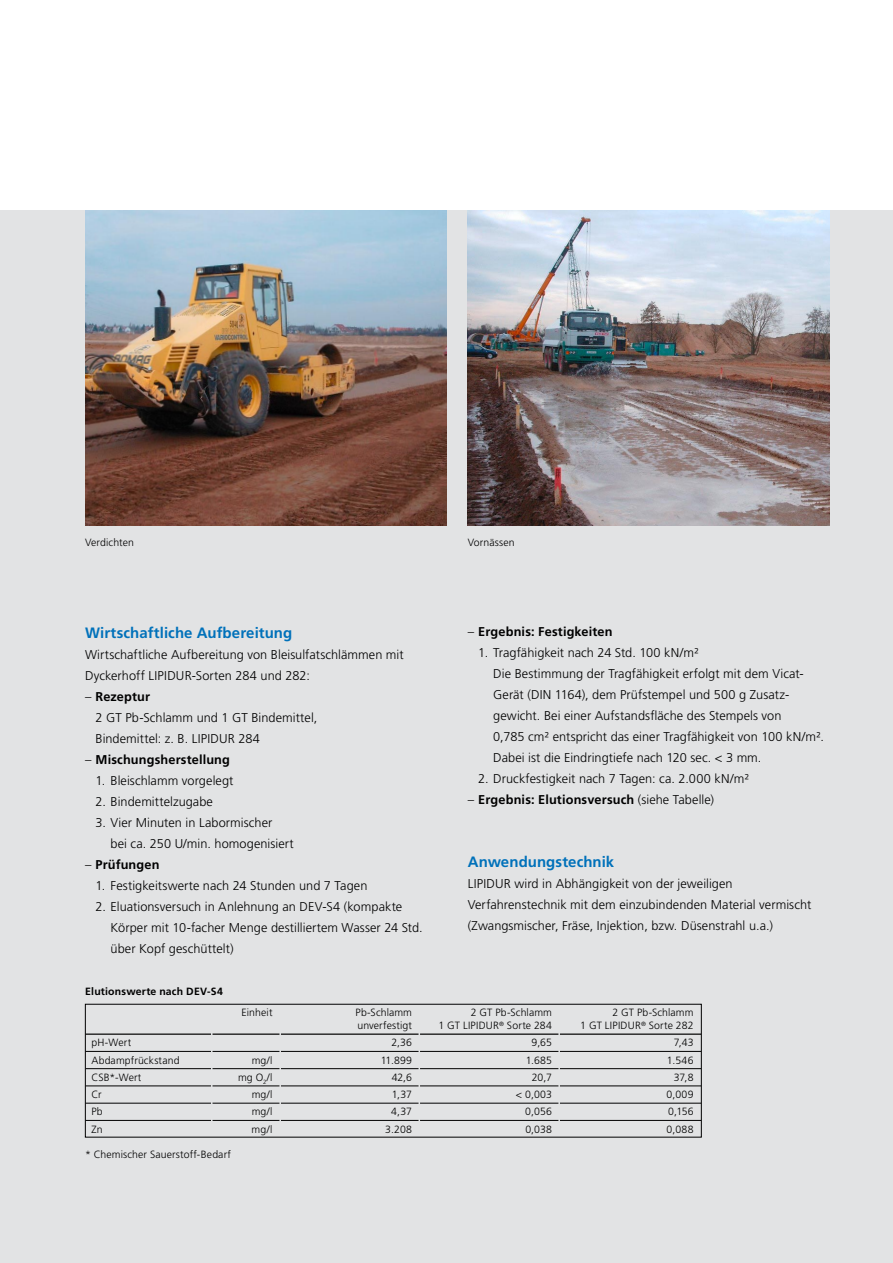
<style>
.page{position:relative;width:893px;height:1263px;background:#fff}
.page>*{position:absolute;margin:0;border:0;box-sizing:border-box;transform-origin:0 0}
.t1{font:700 15px "Frutiger LT Std";letter-spacing:.005em;color:#0071ba}
.t2{font:300 12.75px/21px "Frutiger LT Std";letter-spacing:.005em;color:#000}
.t3{font:700 12.75px "Frutiger LT Std";letter-spacing:.01em;color:#000}
.t4{font:300 10.5px "Frutiger LT Std";letter-spacing:.01em;color:#000}
.t5{font:700 10.5px "Frutiger LT Std";letter-spacing:.02em;color:#000}
.s1{font-weight:700}
.s2{font-weight:300}
</style>
<div class="page">
<div style="left:0;top:210px;width:893px;height:1053px;background:#e2e3e4"></div>
<img style="left:468px;top:210px;width:361px;height:315px">
<img style="left:85px;top:210px;width:361px;height:315px">
<hr style="left:86px;top:1068px;width:615px;height:1px;background:#000">
<hr style="left:86px;top:1085px;width:615px;height:1px;background:#000">
<hr style="left:86px;top:1103px;width:615px;height:1px;background:#000">
<hr style="left:86px;top:1120px;width:615px;height:1px;background:#000">
<div style="left:85px;top:1004px;width:617px;height:133px;border:1px solid #000"></div>
<hr style="left:86px;top:1033px;width:615px;height:2px;background:#000">
<hr style="left:86px;top:1051px;width:615px;height:1px;background:#000">
<hr style="left:211px;top:1009px;width:2px;height:124px;background:#e2e3e4">
<hr style="left:558px;top:1009px;width:2px;height:124px;background:#e2e3e4">
<hr style="left:419px;top:1009px;width:1px;height:124px;background:#e2e3e4">
<hr style="left:279px;top:1009px;width:2px;height:124px;background:#e2e3e4">
<p class="t4" style="left:85px;top:536px;width:50px">Verdichten</p>
<p class="t4" style="left:468px;top:536px;width:48px">Vornässen</p>
<p class="t1" style="left:85px;top:624px;width:209px">Wirtschaftliche Aufbereitung</p>
<p class="t2" style="left:85px;top:644px;width:320px">Wirtschaftliche Aufbereitung von Bleisulfatschlämmen mit<br>Dyckerhoff LIPIDUR-Sorten 284 und 282:</p>
<p class="t2" style="left:96px;top:686px;width:223px;text-indent:-10px">– <span class="s1">Rezeptur<br></span>2 GT Pb-Schlamm und 1 GT Bindemittel,<br>Bindemittel: z. B. LIPIDUR 284</p>
<p class="t3" style="left:85px;top:752px;width:146px"><span class="s2">–</span> Mischungsherstellung</p>
<p class="t2" style="left:96px;top:770px;width:140px">1. Bleischlamm vorgelegt</p>
<p class="t2" style="left:96px;top:791px;width:119px">2. Bindemittelzugabe</p>
<p class="t2" style="left:111px;top:812px;width:185px;text-indent:-15px">3. Vier Minuten in Labormischer<br>bei ca. 250 U/min. homogenisiert</p>
<p class="t3" style="left:85px;top:857px;width:76px"><span class="s2">–</span> Prüfungen</p>
<p class="t2" style="left:96px;top:875px;width:273px">1. Festigkeitswerte nach 24 Stunden und 7 Tagen</p>
<p class="t2" style="left:111px;top:896px;width:314px;text-indent:-15px">2. Eluationsversuch in Anlehnung an DEV-S4 (kompakte<br>Körper mit 10-facher Menge destilliertem Wasser 24 Std. über Kopf geschüttelt)</p>
<p class="t5" style="left:85px;top:985px;width:139px">Elutionswerte nach DEV-S4</p>
<p class="t3" style="left:468px;top:624px;width:146px"><span class="s2">–</span> Ergebnis: Festigkeiten</p>
<p class="t2" style="left:493px;top:643px;width:332px;text-indent:-15px">1. Tragfähigkeit nach 24 Std. 100 kN/m²<br>Die Bestimmung der Tragfähigkeit erfolgt mit dem Vicat-Gerät (DIN 1164), dem Prüfstempel und 500 g Zusatz&shy;gewicht. Bei einer Aufstandsfläche des Stempels von<br>0,785 cm² entspricht das einer Tragfähigkeit von 100 kN/m².<br>Dabei ist die Eindringtiefe nach 120 sec. &lt; 3 mm.</p>
<p class="t2" style="left:478px;top:769px;width:272px">2. Druckfestigkeit nach 7 Tagen: ca. 2.000 kN/m²</p>
<p class="t3" style="left:468px;top:792px;width:248px"><span class="s2">–</span> Ergebnis: Elutionsversuch <span class="s2">(siehe Tabelle)</span></p>
<p class="t1" style="left:468px;top:853px;width:148px">Anwendungstechnik</p>
<p class="t2" style="left:468px;top:874px;width:345px">LIPIDUR wird in Abhängigkeit von der jeweiligen<br>Verfahrenstechnik mit dem einzubindenden Material vermischt (Zwangsmischer, Fräse, Injektion, bzw. Düsenstrahl u.a.)</p>
<p class="t4" style="left:242px;top:1007px;width:32px">Einheit</p>
<p class="t4" style="left:356px;top:1007px;width:58px">Pb-Schlamm</p>
<p class="t4" style="left:471px;top:1007px;width:83px">2 GT Pb-Schlamm</p>
<p class="t4" style="left:612px;top:1007px;width:83px">2 GT Pb-Schlamm</p>
<p class="t4" style="left:357px;top:1019px;width:56px">unverfestigt</p>
<p class="t4" style="left:438px;top:1019px;width:115px">1 GT LIPIDUR<sup>®</sup> Sorte 284</p>
<p class="t4" style="left:580px;top:1019px;width:115px">1 GT LIPIDUR<sup>®</sup> Sorte 282</p>
<p class="t4" style="left:91px;top:1037px;width:41px">pH-Wert</p>
<p class="t4" style="left:391px;top:1037px;width:22px">2,36</p>
<p class="t4" style="left:532px;top:1037px;width:22px">9,65</p>
<p class="t4" style="left:674px;top:1037px;width:21px">7,43</p>
<p class="t4" style="left:91px;top:1054px;width:90px">Abdampfrückstand</p>
<p class="t4" style="left:252px;top:1054px;width:22px">mg/l</p>
<p class="t4" style="left:381px;top:1054px;width:33px">11.899</p>
<p class="t4" style="left:526px;top:1054px;width:28px">1.685</p>
<p class="t4" style="left:667px;top:1054px;width:28px">1.546</p>
<p class="t4" style="left:91px;top:1071px;width:52px">CSB*-Wert</p>
<p class="t4" style="left:238px;top:1071px;width:36px">mg O<sub>2</sub>/l</p>
<p class="t4" style="left:392px;top:1071px;width:22px">42,6</p>
<p class="t4" style="left:532px;top:1071px;width:22px">20,7</p>
<p class="t4" style="left:674px;top:1071px;width:21px">37,8</p>
<p class="t4" style="left:91px;top:1088px;width:12px">Cr</p>
<p class="t4" style="left:252px;top:1088px;width:22px">mg/l</p>
<p class="t4" style="left:392px;top:1088px;width:22px">1,37</p>
<p class="t4" style="left:516px;top:1088px;width:37px">&lt; 0,003</p>
<p class="t4" style="left:666px;top:1088px;width:28px">0,009</p>
<p class="t4" style="left:91px;top:1106px;width:13px">Pb</p>
<p class="t4" style="left:252px;top:1106px;width:22px">mg/l</p>
<p class="t4" style="left:391px;top:1106px;width:22px">4,37</p>
<p class="t4" style="left:525px;top:1106px;width:28px">0,056</p>
<p class="t4" style="left:668px;top:1106px;width:27px">0,156</p>
<p class="t4" style="left:91px;top:1123px;width:13px">Zn</p>
<p class="t4" style="left:252px;top:1123px;width:22px">mg/l</p>
<p class="t4" style="left:385px;top:1123px;width:28px">3.208</p>
<p class="t4" style="left:525px;top:1123px;width:28px">0,038</p>
<p class="t4" style="left:666px;top:1123px;width:28px">0,088</p>
<p class="t4" style="left:85px;top:1149px;width:148px">* Chemischer Sauerstoff-Bedarf</p>
</div>
